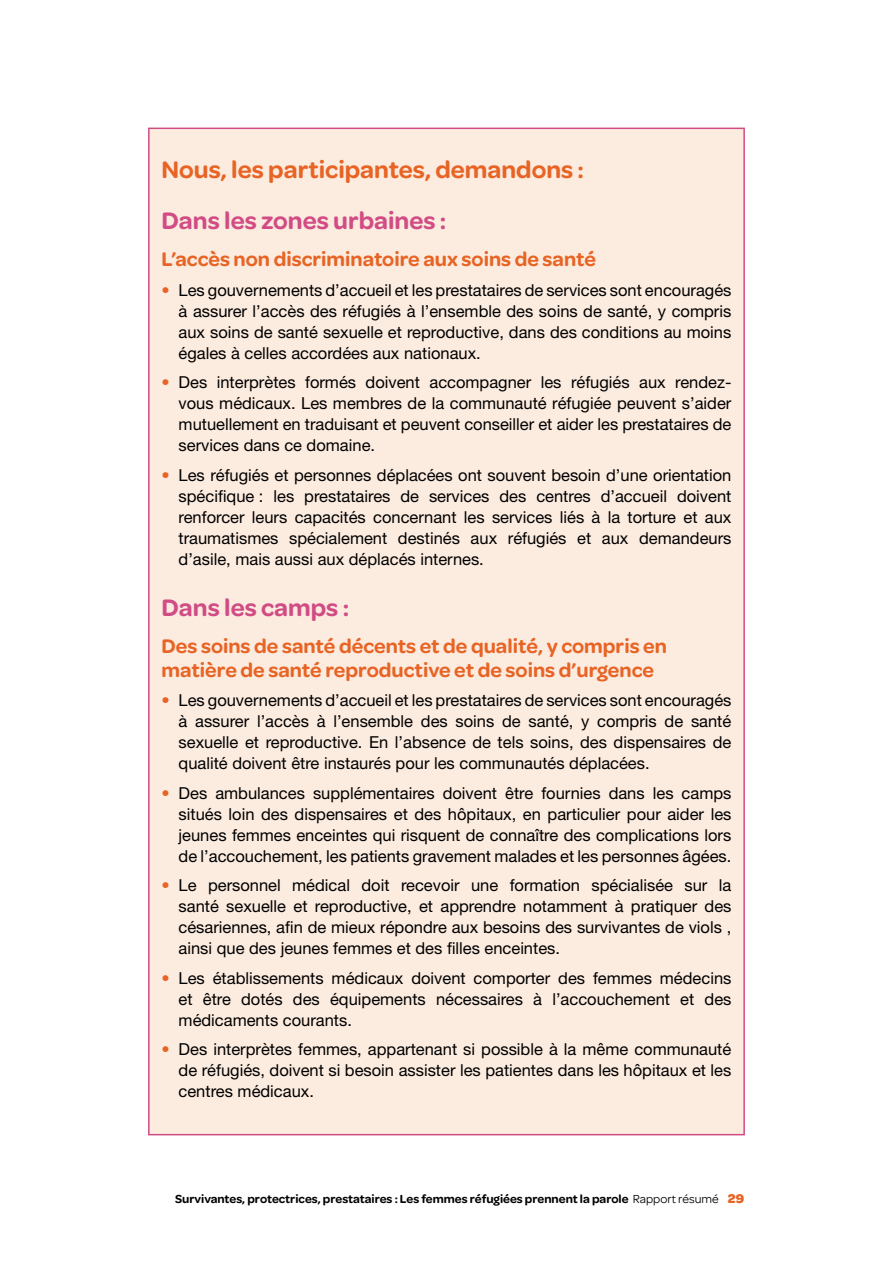
<style>
.page{position:relative;width:893px;height:1263px;background:#fff}
.page>*{position:absolute;margin:0;border:0;box-sizing:border-box;transform-origin:0 0}
.t1{font:600 25.5px "Omnes";color:#d14c85}
.t2{font:600 25.5px "Omnes";color:#e76425}
.t3{font:600 21px/24px "Omnes";color:#e76425}
.t4{font:16.5px/21px "Helvetica Neue LT";color:#000;text-align:justify}
.t5{font:600 12.45px "Omnes";color:#000}
.s1{color:#e76425}
.s2{font-weight:400}
.s3{font-weight:700;font-size:13.5px;color:#e76425}
</style>
<div class="page">
<div style="left:148px;top:128px;width:597px;height:1007px;background:#fcebdf;border:2px solid #d14c85"></div>
<h1 class="t2" style="left:162px;top:155px;width:424px">Nous, les participantes, demandons :</h1>
<h1 class="t1" style="left:162px;top:206px;width:286px">Dans les zones urbaines :</h1>
<p class="t3" style="left:162px;top:247px;width:436px">L’accès non discriminatoire aux soins de santé</p>
<p class="t4" style="left:179px;top:279px;width:554px;text-indent:-17px"><span class="s1">•</span> Les gouvernements d’accueil et les prestataires de services sont encouragés à assurer l’accès des réfugiés à l’ensemble des soins de santé, y compris aux soins de santé sexuelle et reproductive, dans des conditions au moins égales à celles accordées aux nationaux.</p>
<p class="t4" style="left:179px;top:371px;width:554px;text-indent:-17px"><span class="s1">•</span> Des interprètes formés doivent accompagner les réfugiés aux rendez&shy;vous médicaux. Les membres de la communauté réfugiée peuvent s’aider mutuellement en traduisant et peuvent conseiller et aider les prestataires de services dans ce domaine.</p>
<p class="t4" style="left:179px;top:464px;width:554px;text-indent:-17px"><span class="s1">•</span> Les réfugiés et personnes déplacées ont souvent besoin d’une orientation spécifique : les prestataires de services des centres d’accueil doivent renforcer leurs capacités concernant les services liés à la torture et aux traumatismes spécialement destinés aux réfugiés et aux demandeurs d’asile, mais aussi aux déplacés internes.</p>
<h1 class="t1" style="left:162px;top:593px;width:189px">Dans les camps :</h1>
<p class="t3" style="left:162px;top:633px;width:507px">Des soins de santé décents et de qualité, y compris en matière de santé reproductive et de soins d’urgence</p>
<p class="t4" style="left:179px;top:689px;width:554px;text-indent:-17px"><span class="s1">•</span> Les gouvernements d’accueil et les prestataires de services sont encouragés à assurer l’accès à l’ensemble des soins de santé, y compris de santé sexuelle et reproductive. En l’absence de tels soins, des dispensaires de qualité doivent être instaurés pour les communautés déplacées.</p>
<p class="t4" style="left:179px;top:782px;width:554px;text-indent:-17px"><span class="s1">•</span> Des ambulances supplémentaires doivent être fournies dans les camps situés loin des dispensaires et des hôpitaux, en particulier pour aider les jeunes femmes enceintes qui risquent de connaître des complications lors de l’accouchement, les patients gravement malades et les personnes âgées.</p>
<p class="t4" style="left:179px;top:874px;width:554px;text-indent:-17px"><span class="s1">•</span> Le personnel médical doit recevoir une formation spécialisée sur la santé sexuelle et reproductive, et apprendre notamment à pratiquer des césariennes, afin de mieux répondre aux besoins des survivantes de viols , ainsi que des jeunes femmes et des filles enceintes.</p>
<p class="t4" style="left:179px;top:967px;width:554px;text-indent:-17px"><span class="s1">•</span> Les établissements médicaux doivent comporter des femmes médecins et être dotés des équipements nécessaires à l’accouchement et des médicaments courants.</p>
<p class="t4" style="left:179px;top:1038px;width:554px;text-indent:-17px"><span class="s1">•</span> Des interprètes femmes, appartenant si possible à la même communauté de réfugiés, doivent si besoin assister les patientes dans les hôpitaux et les centres médicaux.</p>
<p class="t5" style="left:175px;top:1192px;width:571px">Survivantes, protectrices, prestataires : Les femmes réfugiées prennent la parole <span class="s2">Rapport résumé</span> <span class="s3">29</span></p>
</div>
